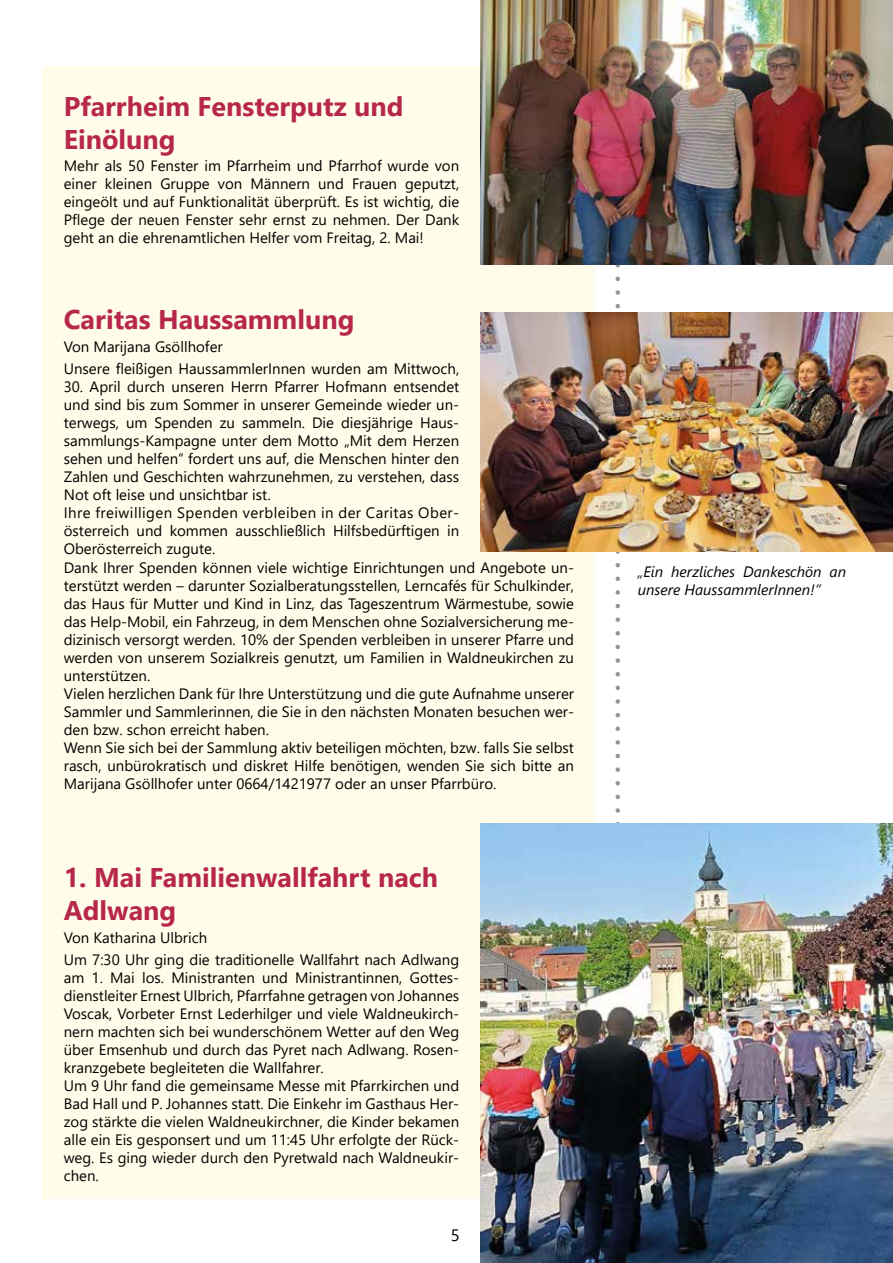
<style>
.page{position:relative;width:893px;height:1263px;background:#fff}
.page>*{position:absolute;margin:0;border:0;box-sizing:border-box;transform-origin:0 0}
.t1{font:700 27px/32.4px "Segoe UI";color:#b7274c}
.t2{font:16.5px "Segoe UI";color:#000}
.t3{font:15px/18px "Segoe UI";color:#000}
.t4{font:italic 15px/18px "Segoe UI";color:#000}
</style>
<div class="page">
<svg style="left:615px;top:265px;width:5px;height:559px"></svg>
<div style="left:43px;top:66px;width:552px;height:1132px;background:#fffde9"></div>
<img style="left:481px;top:0;width:412px;height:265px">
<img style="left:481px;top:313px;width:412px;height:239px">
<img style="left:480px;top:824px;width:413px;height:439px">
<h1 class="t1" style="left:64px;top:88px;width:341px">Pfarrheim Fensterputz und<br>Einölung</h1>
<p class="t3" style="left:64px;top:156px;width:397px;text-align:justify">Mehr als 50 Fenster im Pfarrheim und Pfarrhof wurde von einer kleinen Gruppe von Männern und Frauen geputzt, eingeölt und auf Funktionalität überprüft. Es ist wichtig, die Pflege der neuen Fenster sehr ernst zu nehmen. Der Dank geht an die ehrenamtlichen Helfer vom Freitag, 2. Mai!</p>
<h1 class="t1" style="left:64px;top:301px;width:292px">Caritas Haussammlung</h1>
<p class="t3" style="left:64px;top:334px;width:397px;line-height:22.5px">Von Marijana Gsöllhofer<br>Unsere fleißigen HaussammlerInnen wurden am Mittwoch,</p>
<p class="t3" style="left:64px;top:376px;width:397px">30. April durch unseren Herrn Pfarrer Hofmann entsendet und sind bis zum Sommer in unserer Gemeinde wieder un&shy;terwegs, um Spenden zu sammeln. Die diesjährige Haus&shy;sammlungs-Kampagne unter dem Motto „Mit dem Herzen sehen und helfen“ fordert uns auf, die Menschen hinter den Zahlen und Geschichten wahrzunehmen, zu verstehen, dass Not oft leise und unsichtbar ist.<br>Ihre freiwilligen Spenden verbleiben in der Caritas Ober&shy;österreich und kommen ausschließlich Hilfsbedürftigen in Oberösterreich zugute.</p>
<p class="t3" style="left:64px;top:558px;width:512px">Dank Ihrer Spenden können viele wichtige Einrichtungen und Angebote un&shy;terstützt werden – darunter Sozialberatungsstellen, Lerncafés für Schulkinder, das Haus für Mutter und Kind in Linz, das Tageszentrum Wärmestube, sowie das Help-Mobil, ein Fahrzeug, in dem Menschen ohne Sozialversicherung me&shy;dizinisch versorgt werden. 10% der Spenden verbleiben in unserer Pfarre und werden von unserem Sozialkreis genutzt, um Familien in Waldneukirchen zu unterstützen.<br>Vielen herzlichen Dank für Ihre Unterstützung und die gute Aufnahme unserer Sammler und Sammlerinnen, die Sie in den nächsten Monaten besuchen wer&shy;den bzw. schon erreicht haben.<br>Wenn Sie sich bei der Sammlung aktiv beteiligen möchten, bzw. falls Sie selbst rasch, unbürokratisch und diskret Hilfe benötigen, wenden Sie sich bitte an Marijana Gsöllhofer unter 0664/1421977 oder an unser Pfarrbüro.</p>
<h1 class="t1" style="left:64px;top:859px;width:376px;line-height:33px">1. Mai Familienwallfahrt nach<br>Adlwang</h1>
<p class="t3" style="left:64px;top:925px;width:397px;line-height:22.5px">Von Katharina Ulbrich<br>Um 7:30 Uhr ging die traditionelle Wallfahrt nach Adlwang</p>
<p class="t3" style="left:64px;top:967px;width:397px">am 1. Mai los. Ministranten und Ministrantinnen, Gottes&shy;dienstleiter Ernest Ulbrich, Pfarrfahne getragen von Johannes Voscak, Vorbeter Ernst Lederhilger und viele Waldneukirch&shy;nern machten sich bei wunderschönem Wetter auf den Weg über Emsenhub und durch das Pyret nach Adlwang. Rosen&shy;kranzgebete begleiteten die Wallfahrer.<br>Um 9 Uhr fand die gemeinsame Messe mit Pfarrkirchen und Bad Hall und P. Johannes statt. Die Einkehr im Gasthaus Her&shy;zog stärkte die vielen Waldneukirchner, die Kinder bekamen alle ein Eis gesponsert und um 11:45 Uhr erfolgte der Rück&shy;weg. Es ging wieder durch den Pyretwald nach Waldneukir&shy;chen.</p>
<p class="t2" style="left:451px;top:1219px;width:10px">5</p>
<p class="t4" style="left:638px;top:560px;width:210px">„Ein herzliches Dankeschön an unsere HaussammlerInnen!“</p>
</div>
